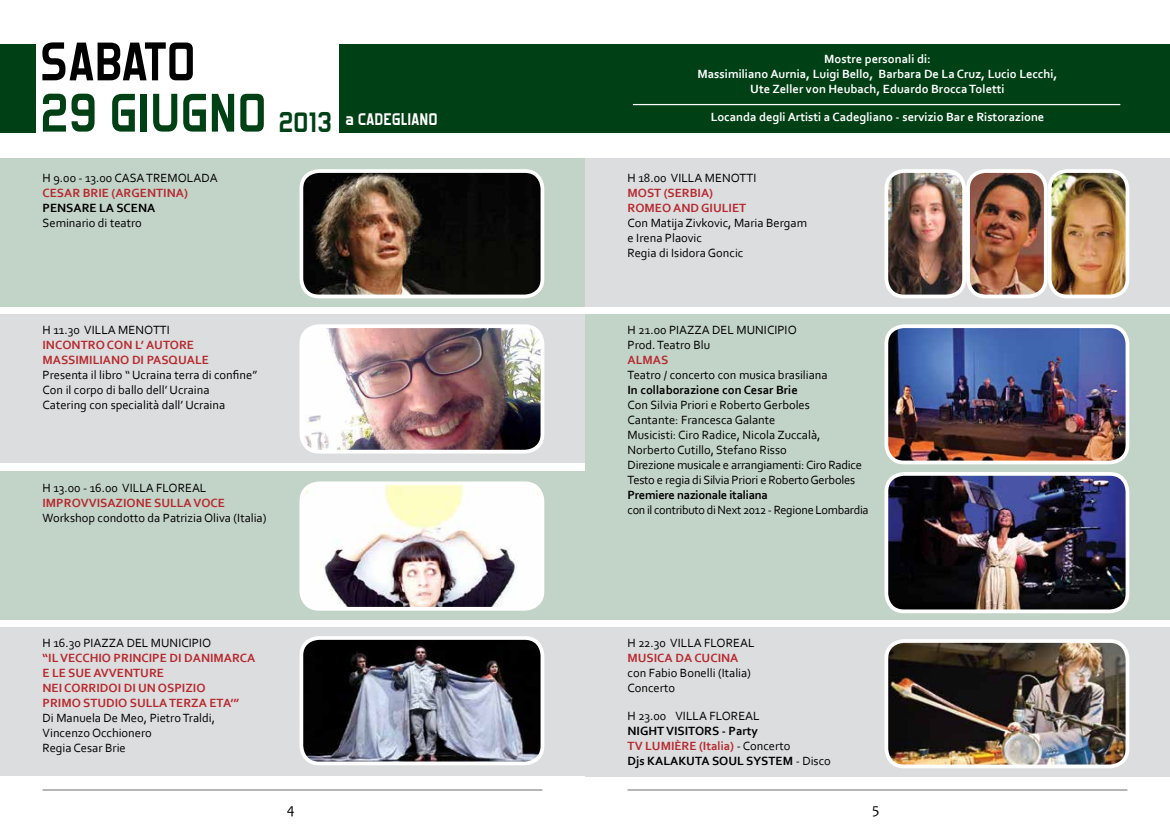
<style>
.page{position:relative;width:1170px;height:833px;background:#fff}
.page>*{position:absolute;margin:0;border:0;box-sizing:border-box;transform-origin:0 0}
.t1{font:700 60px/51.2px "Forgotten Futurist";color:#004015}
.t2{font:700 18.75px "Forgotten Futurist";color:#fff}
.t3{font:15px "Candara";color:#000}
.t4{font:12.5px/15px "Corbel";color:#000}
.t5{font:700 12.5px/15px "Corbel";color:#b8292f}
.t6{font:700 12.5px/15px "Corbel";color:#fff;text-align:center}
.t7{font:700 12.5px/15px "Corbel";color:#000}
.t8{font:12.5px "Corbel";letter-spacing:-.02em;color:#000}
.t9{font:700 12.5px "Corbel";letter-spacing:-.02em;color:#000}
.s1{color:#000}
.s2{font-size:31.25px}
.s3{color:#b8292f}
.s4{font-weight:400}
</style>
<div class="page">
<hr style="left:43px;top:789px;width:499px;height:1px;background:#6d6e71">
<hr style="left:627px;top:789px;width:500px;height:1px;background:#6d6e71">
<div style="left:0;top:627px;width:585px;height:149px;background:#dcddde"></div>
<div style="left:0;top:471px;width:585px;height:148px;background:#c2d3c7"></div>
<div style="left:0;top:314px;width:585px;height:149px;background:#dcddde"></div>
<div style="left:0;top:158px;width:585px;height:148px;background:#c2d3c7"></div>
<div style="left:585px;top:44px;width:584px;height:88px;background:#004015"></div>
<div style="left:339px;top:44px;width:246px;height:88px;background:#004015"></div>
<div style="left:0;top:44px;width:35px;height:88px;background:#004015"></div>
<img style="left:304px;top:174px;width:238px;height:122px">
<div style="left:299px;top:169px;width:245px;height:129px;border:4px solid #fff;border-radius:18px"></div>
<img style="left:304px;top:486px;width:238px;height:123px">
<div style="left:299px;top:481px;width:245px;height:129px;border:4px solid #fff;border-radius:18px"></div>
<img style="left:304px;top:329px;width:238px;height:122px">
<div style="left:299px;top:324px;width:245px;height:129px;border:4px solid #fff;border-radius:18px"></div>
<img style="left:304px;top:641px;width:238px;height:119px">
<div style="left:299px;top:636px;width:245px;height:129px;border:4px solid #fff;border-radius:18px"></div>
<div style="left:585px;top:627px;width:584px;height:150px;background:#dcddde"></div>
<div style="left:585px;top:314px;width:584px;height:305px;background:#c2d3c7"></div>
<div style="left:585px;top:158px;width:584px;height:148px;background:#dcddde"></div>
<img style="left:889px;top:171px;width:75px;height:125px">
<div style="left:884px;top:169px;width:81px;height:129px;border:4px solid #fff;border-radius:18px"></div>
<img style="left:889px;top:329px;width:238px;height:133px">
<div style="left:884px;top:324px;width:245px;height:140px;border:4px solid #fff;border-radius:18px"></div>
<img style="left:889px;top:644px;width:238px;height:119px">
<div style="left:884px;top:639px;width:245px;height:129px;border:4px solid #fff;border-radius:18px"></div>
<img style="left:889px;top:474px;width:238px;height:137px">
<div style="left:884px;top:472px;width:245px;height:141px;border:4px solid #fff;border-radius:18px"></div>
<img style="left:971px;top:174px;width:74px;height:122px">
<div style="left:966px;top:169px;width:81px;height:129px;border:4px solid #fff;border-radius:18px"></div>
<img style="left:1052px;top:174px;width:75px;height:122px">
<div style="left:1047px;top:169px;width:82px;height:129px;border:4px solid #fff;border-radius:18px"></div>
<hr style="left:632px;top:104px;width:488px;height:1px;background:#fff">
<h1 class="t1" style="left:40px;top:39px;width:294px"><span class="s1">SABATO<br></span>29 GIUGNO <span class="s2">2013</span></h1>
<h2 class="t2" style="left:345px;top:109px;width:94px">a CADEGLIANO</h2>
<p class="t4" style="left:43px;top:170px;width:177px">H 9.00 - 13.00 CASA TREMOLADA</p>
<p class="t5" style="left:43px;top:185px;width:147px">CESAR BRIE (ARGENTINA)</p>
<p class="t7" style="left:43px;top:200px;width:114px">PENSARE LA SCENA</p>
<p class="t4" style="left:43px;top:215px;width:101px">Seminario di teatro</p>
<p class="t4" style="left:43px;top:322px;width:129px">H 11.30 VILLA MENOTTI</p>
<p class="t5" style="left:43px;top:337px;width:168px">INCONTRO CON L’ AUTORE<br>MASSIMILIANO DI PASQUALE</p>
<p class="t4" style="left:43px;top:367px;width:216px">Presenta il libro “ Ucraina terra di confine”<br>Con il corpo di ballo dell’ Ucraina<br>Catering con specialità dall’ Ucraina</p>
<p class="t4" style="left:43px;top:480px;width:165px">H 13.00 - 16.00 VILLA FLOREAL</p>
<p class="t5" style="left:43px;top:495px;width:184px">IMPROVVISAZIONE SULLA VOCE</p>
<p class="t4" style="left:43px;top:510px;width:225px">Workshop condotto da Patrizia Oliva (Italia)</p>
<p class="t4" style="left:43px;top:635px;width:170px">H 16.30 PIAZZA DEL MUNICIPIO</p>
<p class="t5" style="left:43px;top:650px;width:214px">“IL VECCHIO PRINCIPE DI DANIMARCA<br>E LE SUE AVVENTURE<br>NEI CORRIDOI DI UN OSPIZIO<br>PRIMO STUDIO SULLA TERZA ETA’”</p>
<p class="t4" style="left:43px;top:710px;width:174px">Di Manuela De Meo, Pietro Traldi,<br>Vincenzo Occhionero<br>Regia Cesar Brie</p>
<p class="t6" style="left:697px;top:51px;width:361px">Mostre personali di:<br>Massimiliano Aurnia, Luigi Bello, Barbara De La Cruz, Lucio Lecchi,<br>Ute Zeller von Heubach, Eduardo Brocca Toletti</p>
<p class="t6" style="left:710px;top:109px;width:335px">Locanda degli Artisti a Cadegliano - servizio Bar e Ristorazione</p>
<p class="t4" style="left:627px;top:170px;width:130px">H 18.00 VILLA MENOTTI</p>
<p class="t5" style="left:627px;top:185px;width:120px">MOST (SERBIA)<br>ROMEO AND GIULIET</p>
<p class="t4" style="left:627px;top:215px;width:181px">Con Matija Zivkovic, Maria Bergam e Irena Plaovic<br>Regia di Isidora Goncic</p>
<p class="t4" style="left:627px;top:322px;width:171px">H 21.00 PIAZZA DEL MUNICIPIO<br>Prod. Teatro Blu</p>
<p class="t5" style="left:627px;top:352px;width:42px">ALMAS</p>
<p class="t4" style="left:627px;top:367px;width:201px">Teatro / concerto con musica brasiliana</p>
<p class="t7" style="left:627px;top:382px;width:172px">In collaborazione con Cesar Brie</p>
<p class="t4" style="left:627px;top:397px;width:236px">Con Silvia Priori e Roberto Gerboles Cantante: Francesca Galante<br>Musicisti: Ciro Radice, Nicola Zuccalà, Norberto Cutillo, Stefano Risso<br>Direzione musicale e arrangiamenti: Ciro Radice Testo e regia di Silvia Priori e Roberto Gerboles</p>
<p class="t9" style="left:627px;top:487px;width:142px">Premiere nazionale italiana</p>
<p class="t8" style="left:627px;top:502px;width:242px">con il contributo di Next 2012 - Regione Lombardia</p>
<p class="t4" style="left:627px;top:635px;width:128px">H 22.30 VILLA FLOREAL</p>
<p class="t5" style="left:627px;top:650px;width:112px">MUSICA DA CUCINA</p>
<p class="t4" style="left:627px;top:665px;width:125px">con Fabio Bonelli (Italia)<br>Concerto</p>
<p class="t4" style="left:627px;top:708px;width:134px">H 23.00 VILLA FLOREAL</p>
<p class="t7" style="left:627px;top:723px;width:205px">NIGHT VISITORS - Party<br><span class="s3">TV LUMIÈRE (Italia)</span> <span class="s4">- Concerto<br></span>Djs KALAKUTA SOUL SYSTEM <span class="s4">- Disco</span></p>
<p class="t3" style="left:287px;top:799px;width:9px">4</p>
<p class="t3" style="left:872px;top:799px;width:9px">5</p>
</div>
